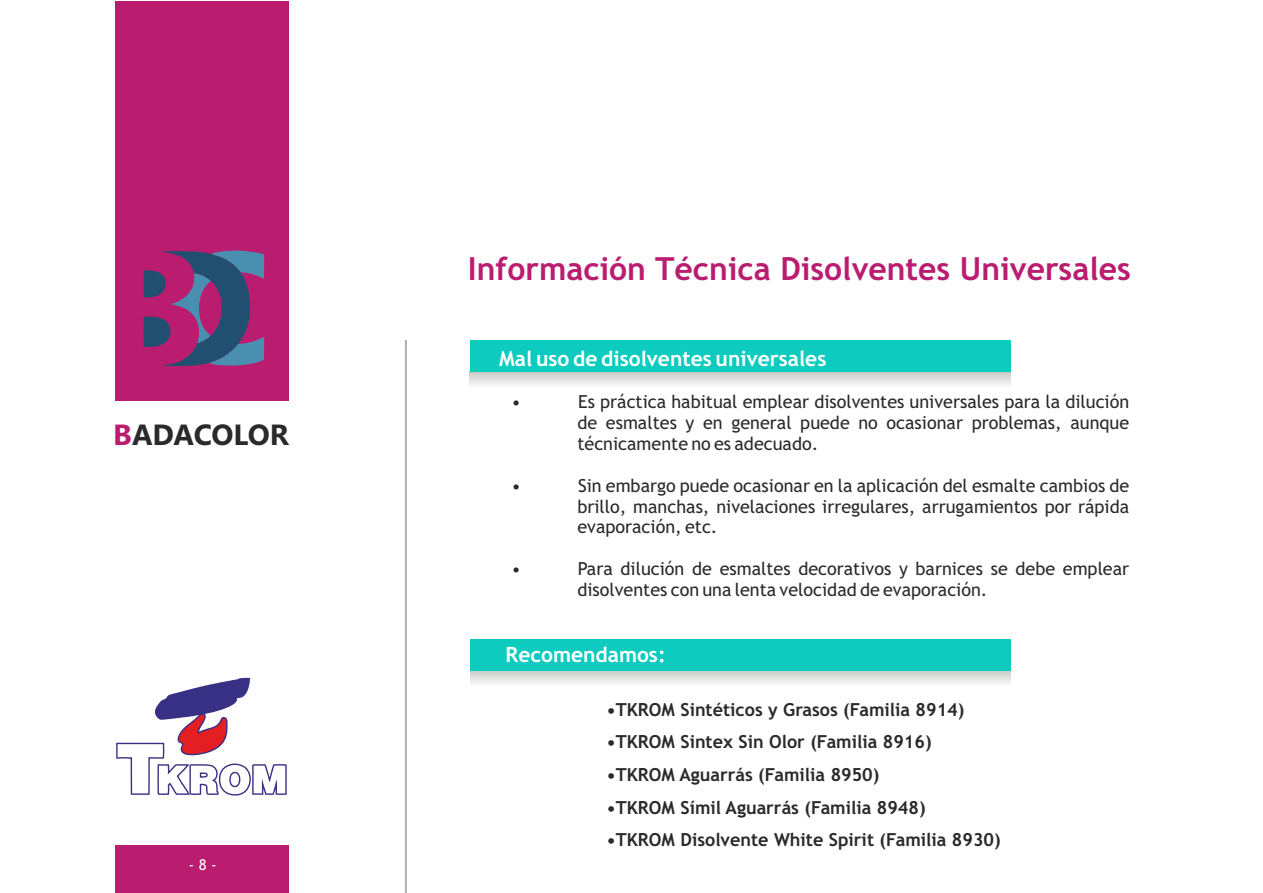
<style>
.page{position:relative;width:1263px;height:893px;background:#fff}
.page>*{position:absolute;margin:0;border:0;box-sizing:border-box;transform-origin:0 0}
.t1{font:700 31.8px "Trebuchet MS";color:#ba1c70}
.t2{font:700 29.1px "Segoe UI";letter-spacing:-.005em;color:#2b2929}
.t3{font:700 21px "Trebuchet MS";color:#fff}
.t4{font:18px/20.9px "Trebuchet MS";color:#2b2929;text-align:justify}
.t5{font:700 18px "Trebuchet MS";color:#2b2929}
.t6{font:15px "Trebuchet MS";color:#fff}
.s1{color:#ba1c70}
</style>
<div class="page">
<svg style="left:470px;top:372px;width:540px;height:13px"></svg>
<svg style="left:470px;top:670px;width:541px;height:14px;background:#d1e0dd"></svg>
<div style="left:470px;top:341px;width:541px;height:31px;background:#0dccbf"></div>
<div style="left:470px;top:639px;width:541px;height:31px;background:#0dccbf"></div>
<svg style="left:404px;top:340px;width:3px;height:553px"></svg>
<svg style="left:115px;top:677px;width:173px;height:169px"></svg>
<div style="left:115px;top:1px;width:174px;height:400px;background:#ba1c70"></div>
<svg style="left:144px;top:250px;width:120px;height:116px"></svg>
<div style="left:115px;top:846px;width:174px;height:47px;background:#ba1c70"></div>
<h2 class="t2" style="left:113px;top:424px;width:177px"><span class="s1">B</span>ADACOLOR</h2>
<p class="t6" style="left:189px;top:858px;width:29px">- 8 -</p>
<h1 class="t1" style="left:468px;top:257px;width:664px">Información Técnica Disolventes Universales</h1>
<p class="t3" style="left:499px;top:350px;width:329px">Mal uso de disolventes universales</p>
<p class="t4" style="left:511px;top:393px;width:11px">•</p>
<p class="t4" style="left:577px;top:393px;width:553px">Es práctica habitual emplear disolventes universales para la dilución de esmaltes y en general puede no ocasionar problemas, aunque técnicamente no es adecuado.</p>
<p class="t4" style="left:511px;top:476px;width:11px">•</p>
<p class="t4" style="left:577px;top:476px;width:553px">Sin embargo puede ocasionar en la aplicación del esmalte cambios de brillo, manchas, nivelaciones irregulares, arrugamientos por rápida evaporación, etc.</p>
<p class="t4" style="left:511px;top:560px;width:11px">•</p>
<p class="t4" style="left:577px;top:560px;width:553px">Para dilución de esmaltes decorativos y barnices se debe emplear disolventes con una lenta velocidad de evaporación.</p>
<p class="t3" style="left:506px;top:646px;width:162px">Recomendamos:</p>
<p class="t5" style="left:606px;top:702px;width:359px">• TKROM Sintéticos y Grasos (Familia 8914)</p>
<p class="t5" style="left:606px;top:735px;width:327px">• TKROM Sintex Sin Olor (Familia 8916)</p>
<p class="t5" style="left:606px;top:768px;width:275px">• TKROM Aguarrás (Familia 8950)</p>
<p class="t5" style="left:606px;top:800px;width:321px">• TKROM Símil Aguarrás (Familia 8948)</p>
<p class="t5" style="left:606px;top:833px;width:396px">• TKROM Disolvente White Spirit (Familia 8930)</p>
</div>
